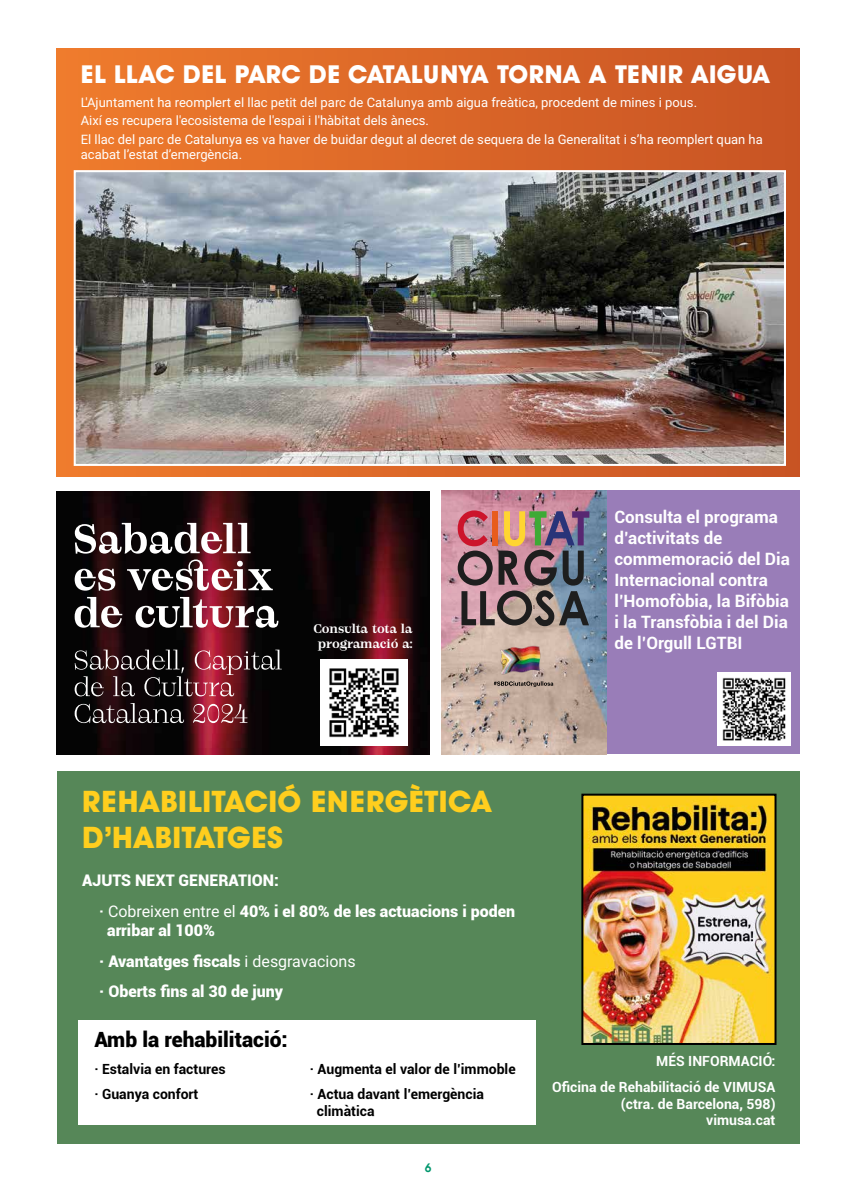
<style>
.page{position:relative;width:842px;height:1191px;background:#fff}
.page>*{position:absolute;margin:0;border:0;box-sizing:border-box;transform-origin:0 0}
.t1{font:700 30px/36px "Avant Garde Two BQ";color:#ffce1e}
.t2{font:700 25px "Avant Garde Two BQ";color:#fff}
.t3{font:900 21px "Roboto";color:#000}
.t4{font:700 17px/21px "Roboto";color:#fff}
.t5{font:900 16px/30.5px "Roboto";color:#fff}
.t6{font:700 14px/25.3px "Roboto";color:#000}
.t7{font:700 14px/25.3px "Roboto";color:#fff;text-align:right}
.t8{font:13px/18.4px "Roboto";color:#fff}
.t9{font:600 12.5px/15px "Lenora Grade";letter-spacing:-.01em;color:#fff;text-align:center}
.t10{font:600 12px "Avant Garde Two BQ";color:#00976d}
.s1{font-weight:700}
.s2{font-weight:400}
</style>
<div class="page">
<div style="left:57px;top:771px;width:742px;height:372px;background:#568758"></div>
<img style="left:584px;top:796px;width:189px;height:246px">
<div style="left:581px;top:793px;width:195px;height:252px;border:2px solid #000"></div>
<div style="left:78px;top:1020px;width:458px;height:105px;background:#fff"></div>
<img style="left:57px;top:491px;width:372px;height:263px">
<svg style="left:75px;top:597px;width:203px;height:30px"></svg>
<svg style="left:75px;top:559px;width:198px;height:31px"></svg>
<svg style="left:75px;top:523px;width:176px;height:30px"></svg>
<svg style="left:75px;top:703px;width:172px;height:20px;background:#5c3b40"></svg>
<svg style="left:75px;top:649px;width:207px;height:47px;background:#4c2d32"></svg>
<img style="left:320px;top:659px;width:87px;height:87px">
<div style="left:441px;top:490px;width:359px;height:264px;background:#997db8"></div>
<img style="left:717px;top:672px;width:73px;height:73px">
<img style="left:441px;top:490px;width:165px;height:264px">
<img style="left:458px;top:510px;width:131px;height:116px">
<svg style="left:494px;top:681px;width:59px;height:6px"></svg>
<img style="left:500px;top:636px;width:47px;height:49px">
<div style="left:57px;top:48px;width:742px;height:429px;background:linear-gradient(to right,#ef7c2d,#c85323)"></div>
<img style="left:77px;top:173px;width:706px;height:290px">
<div style="left:74px;top:170px;width:712px;height:296px;border:2px solid #fff"></div>
<h2 class="t2" style="left:81px;top:59px;width:691px">EL LLAC DEL PARC DE CATALUNYA TORNA A TENIR AIGUA</h2>
<p class="t8" style="left:81px;top:93px;width:683px">L'Ajuntament ha reomplert el llac petit del parc de Catalunya amb aigua freàtica, procedent de mines i pous.<br>Així es recupera l'ecosistema de l'espai i l'hàbitat dels ànecs.<br>El llac del parc de Catalunya es va haver de buidar degut al decret de sequera de la Generalitat i s’ha reomplert quan ha</p>
<p class="t8" style="left:81px;top:145px;width:163px">acabat l’estat d’emergència.</p>
<p class="t9" style="left:313px;top:621px;width:100px">Consulta tota la programació a:</p>
<h3 class="t4" style="left:614px;top:506px;width:177px">Consulta el programa d’activitats de commemoració del Dia<br>Internacional contra l’Homofòbia, la Bifòbia i la Transfòbia i del Dia de l’Orgull LGTBI</h3>
<h1 class="t1" style="left:82px;top:784px;width:412px">REHABILITACIÓ ENERGÈTICA<br>D’HABITATGES</h1>
<p class="t5" style="left:99px;top:864px;width:417px;text-indent:-17px">AJUTS NEXT GENERATION:<br><span class="s1">·</span> <span class="s2">Cobreixen entre el</span> 40% i el 80% de les actuacions i poden</p>
<p class="t5" style="left:99px;top:914px;width:258px;text-indent:8px">arribar al 100%<br>· Avantatges fiscals <span class="s2">i desgravacions </span>· Oberts fins al 30 de juny</p>
<h3 class="t3" style="left:94px;top:1024px;width:195px">Amb la rehabilitació:</h3>
<p class="t6" style="left:94px;top:1055px;width:133px">· Estalvia en factures · Guanya confort</p>
<p class="t6" style="left:310px;top:1055px;width:207px">· Augmenta el valor de l’immoble · Actua davant l’emergència</p>
<p class="t6" style="left:317px;top:1097px;width:59px">climàtica</p>
<p class="t10" style="left:425px;top:1161px;width:8px">6</p>
<p class="t7" style="left:552px;top:1048px;width:225px">MÉS INFORMACIÓ:<br>Oficina de Rehabilitació de VIMUSA</p>
<p class="t7" style="left:621px;top:1094px;width:156px;line-height:16.8px">(ctra. de Barcelona, 598) vimusa.cat</p>
</div>
